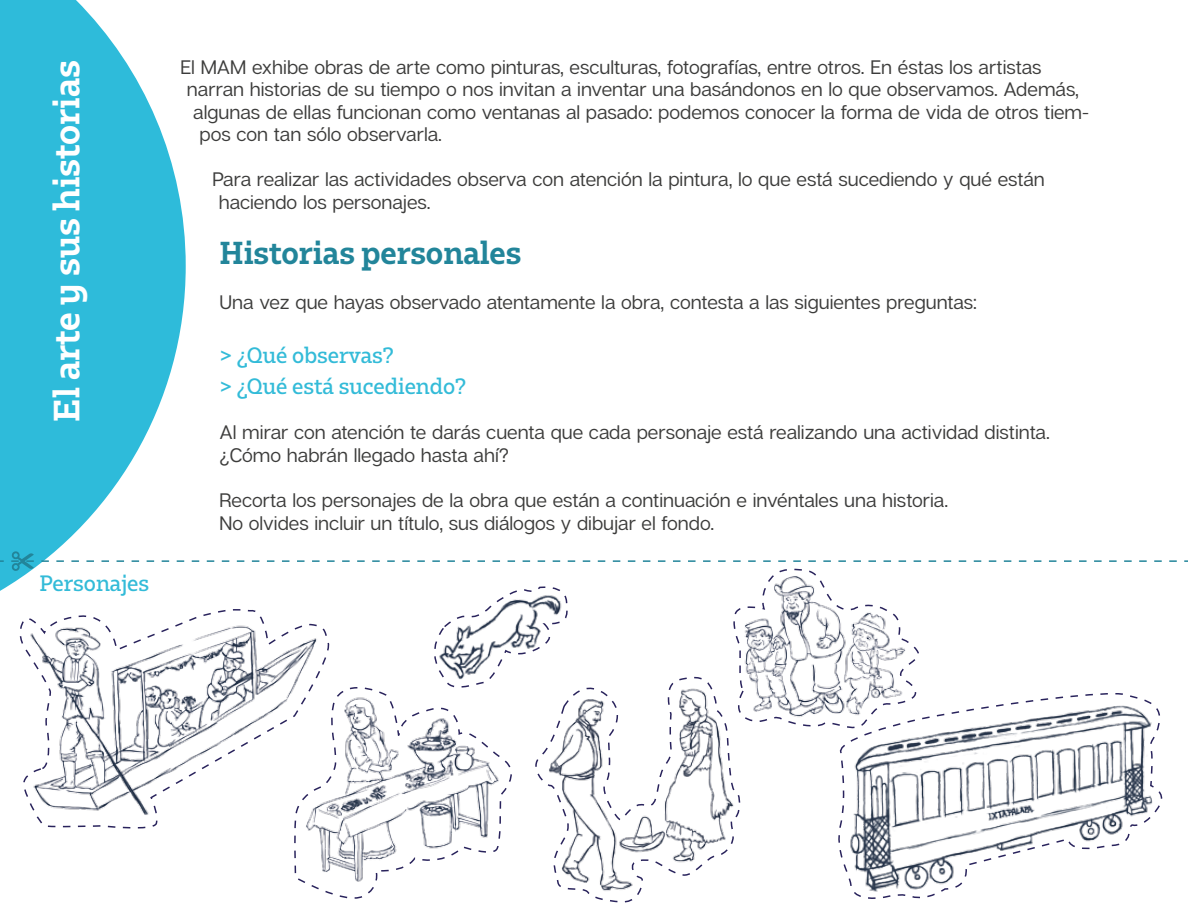
<style>
.page{position:relative;width:1188px;height:918px;background:#fff}
.page>*{position:absolute;margin:0;border:0;box-sizing:border-box;transform-origin:0 0}
.t1{font:700 34.5px "Bw Glenn Slab";color:#fff}
.t2{font:700 30px "Bw Glenn Slab";color:#22859a}
.t3{font:500 21px/31.5px "Bw Glenn Slab";color:#33bbd8}
.t4{font:500 19.5px/22.5px "Articulat CF";color:#3c3c3b}
</style>
<div class="page">
<svg style="left:0;top:0;width:186px;height:576px;fill:#2ebbda"></svg>
<svg style="left:23px;top:736px;width:238px;height:93px"></svg>
<svg style="left:294px;top:736px;width:218px;height:163px"></svg>
<svg style="left:535px;top:736px;width:206px;height:167px"></svg>
<svg style="left:11px;top:551px;width:1177px;height:185px"></svg>
<svg style="left:834px;top:691px;width:333px;height:208px"></svg>
<h1 class="t1" style="left:44px;top:422px;width:363px;rotate:-90deg">El arte y sus historias</h1>
<p class="t3" style="left:39px;top:567px;width:111px">Personajes</p>
<p class="t4" style="left:181px;top:56px;width:862px">El MAM exhibe obras de arte como pinturas, esculturas, fotografías, entre otros. En éstas los artistas</p>
<p class="t4" style="left:187px;top:79px;width:894px">narran historias de su tiempo o nos invitan a inventar una basándonos en lo que observamos. Además,</p>
<p class="t4" style="left:193px;top:101px;width:897px">algunas de ellas funcionan como ventanas al pasado: podemos conocer la forma de vida de otros tiem-</p>
<p class="t4" style="left:200px;top:124px;width:244px">pos con tan sólo observarla.</p>
<p class="t4" style="left:219px;top:169px;width:828px;text-indent:-6px">Para realizar las actividades observa con atención la pintura, lo que está sucediendo y qué están haciendo los personajes.</p>
<h2 class="t2" style="left:220px;top:233px;width:303px">Historias personales</h2>
<p class="t4" style="left:220px;top:291px;width:759px">Una vez que hayas observado atentamente la obra, contesta a las siguientes preguntas:</p>
<p class="t3" style="left:220px;top:339px;width:248px">&gt; ¿Qué observas?<br>&gt; ¿Qué está sucediendo?</p>
<p class="t4" style="left:220px;top:422px;width:832px">Al mirar con atención te darás cuenta que cada personaje está realizando una actividad distinta. ¿Cómo habrán llegado hasta ahí?</p>
<p class="t4" style="left:220px;top:489px;width:730px">Recorta los personajes de la obra que están a continuación e invéntales una historia.<br>No olvides incluir un título, sus diálogos y dibujar el fondo.</p>
</div>
